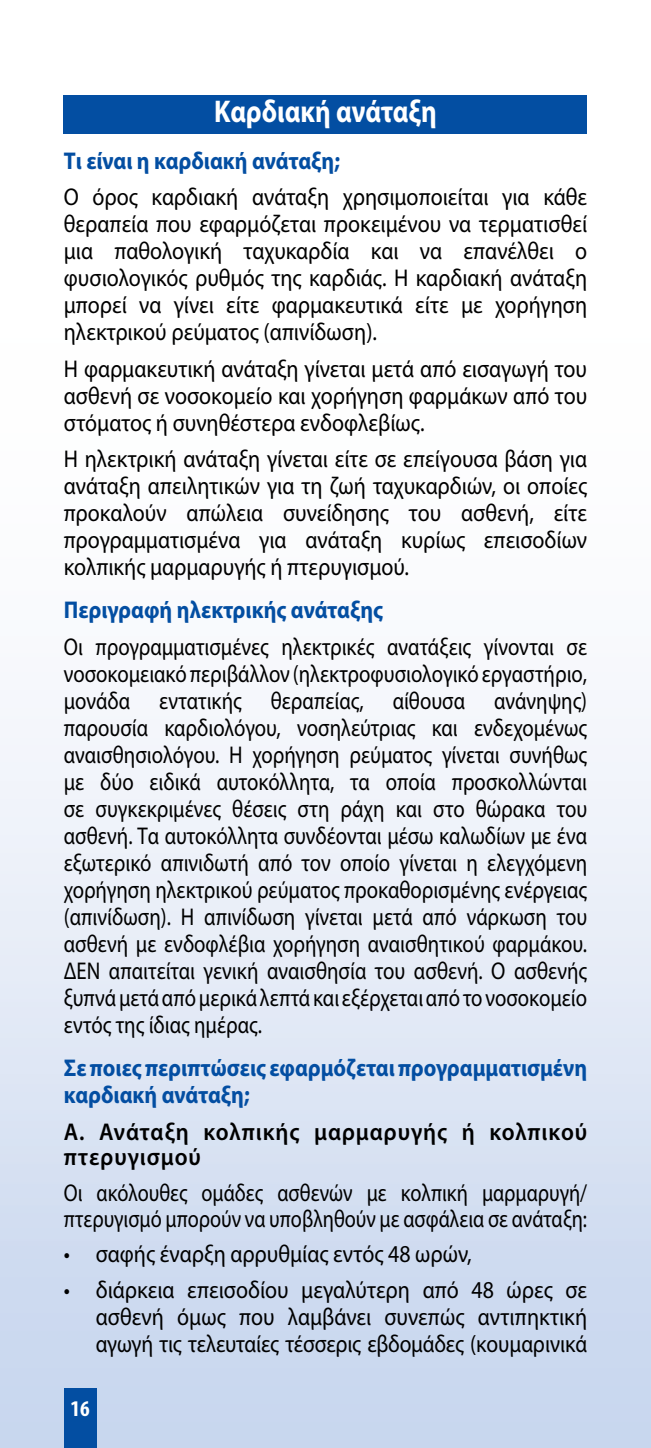
<style>
.page{position:relative;width:651px;height:1448px;background:#fff}
.page>*{position:absolute;margin:0;border:0;box-sizing:border-box;transform-origin:0 0}
.t1{font:700 31.5px "Myriad Pro";color:#fff;scale:.85 1}
.t2{font:24.3px/27px "Myriad Pro";color:#000;text-align:justify;scale:.9 1}
.t3{font:24.3px/27px "Myriad Pro";color:#000;text-align:justify;scale:.85 1}
.t4{font:700 24.3px/27px "Myriad Pro";color:#034ea2;scale:.9 1}
.t5{font:24.3px/25.9px "Myriad Pro";color:#000;scale:.83 1}
.t6{font:600 24.3px/25.9px "Myriad Pro";letter-spacing:.04em;color:#000;scale:.94 1}
.t7{font:700 condensed 22.5px "Myriad Pro";color:#fff}
</style>
<div class="page">
<div style="left:0;top:328px;width:651px;height:1120px;background:linear-gradient(to bottom,#fff,#c8d6ee)"></div>
<div style="left:64px;top:1388px;width:32px;height:60px;background:#034ea2"></div>
<div style="left:64px;top:96px;width:523px;height:38px;background:#034ea2"></div>
<p class="t1" style="left:214px;top:90px;width:264px">Καρδιακή ανάταξη</p>
<p class="t4" style="left:64px;top:146px;width:308px">Τι είναι η καρδιακή ανάταξη;</p>
<p class="t2" style="left:64px;top:183px;width:583px">Ο όρος καρδιακή ανάταξη χρησιμοποιείται για κάθε θεραπεία που εφαρμόζεται προκειμένου να τερματισθεί μια παθολογική ταχυκαρδία και να επανέλθει ο φυσιολογικός ρυθμός της καρδιάς. Η καρδιακή ανάταξη μπορεί να γίνει είτε φαρμακευτικά είτε με χορήγηση ηλεκτρικού ρεύματος (απινίδωση).</p>
<p class="t2" style="left:64px;top:355px;width:583px">Η φαρμακευτική ανάταξη γίνεται μετά από εισαγωγή του ασθενή σε νοσοκομείο και χορήγηση φαρμάκων από του στόματος ή συνηθέστερα ενδοφλεβίως.</p>
<p class="t2" style="left:64px;top:445px;width:583px">Η ηλεκτρική ανάταξη γίνεται είτε σε επείγουσα βάση για ανάταξη απειλητικών για τη ζωή ταχυκαρδιών, οι οποίες προκαλούν απώλεια συνείδησης του ασθενή, είτε προγραμματισμένα για ανάταξη κυρίως επεισοδίων κολπικής μαρμαρυγής ή πτερυγισμού.</p>
<p class="t4" style="left:64px;top:596px;width:356px">Περιγραφή ηλεκτρικής ανάταξης</p>
<p class="t3" style="left:64px;top:633px;width:617px">Οι προγραμματισμένες ηλεκτρικές ανατάξεις γίνονται σε νοσοκομειακό περιβάλλον (ηλεκτροφυσιολογικό εργαστήριο, μονάδα εντατικής θεραπείας, αίθουσα ανάνηψης) παρουσία καρδιολόγου, νοσηλεύτριας και ενδεχομένως αναισθησιολόγου. Η χορήγηση ρεύματος γίνεται συνήθως με δύο ειδικά αυτοκόλλητα, τα οποία προσκολλώνται σε συγκεκριμένες θέσεις στη ράχη και στο θώρακα του ασθενή. Τα αυτοκόλλητα συνδέονται μέσω καλωδίων με ένα εξωτερικό απινιδωτή από τον οποίο γίνεται η ελεγχόμενη χορήγηση ηλεκτρικού ρεύματος προκαθορισμένης ενέργειας (απινίδωση). Η απινίδωση γίνεται μετά από νάρκωση του ασθενή με ενδοφλέβια χορήγηση αναισθητικού φαρμάκου.<br>ΔΕΝ απαιτείται γενική αναισθησία του ασθενή. Ο ασθενής ξυπνά μετά από μερικά λεπτά και εξέρχεται από το νοσοκομείο εντός της ίδιας ημέρας.</p>
<p class="t4" style="left:64px;top:1053px;width:583px">Σε ποιες περιπτώσεις εφαρμόζεται προγραμματισμένη καρδιακή ανάταξη;</p>
<p class="t6" style="left:64px;top:1118px;width:558px">Α. Ανάταξη κολπικής μαρμαρυγής ή κολπικού πτερυγισμού</p>
<p class="t5" style="left:64px;top:1179px;width:632px">Οι ακόλουθες ομάδες ασθενών με κολπική μαρμαρυγή/ πτερυγισμό μπορούν να υποβληθούν με ασφάλεια σε ανάταξη:</p>
<p class="t2" style="left:64px;top:1240px;width:455px">• σαφής έναρξη αρρυθμίας εντός 48 ωρών,</p>
<p class="t2" style="left:96px;top:1275px;width:547px;text-indent:-32px">• διάρκεια επεισοδίου μεγαλύτερη από 48 ώρες σε ασθενή όμως που λαμβάνει συνεπώς αντιπηκτική αγωγή τις τελευταίες τέσσερις εβδομάδες (κουμαρινικά</p>
<p class="t7" style="left:70px;top:1394px;width:21px">16</p>
</div>
